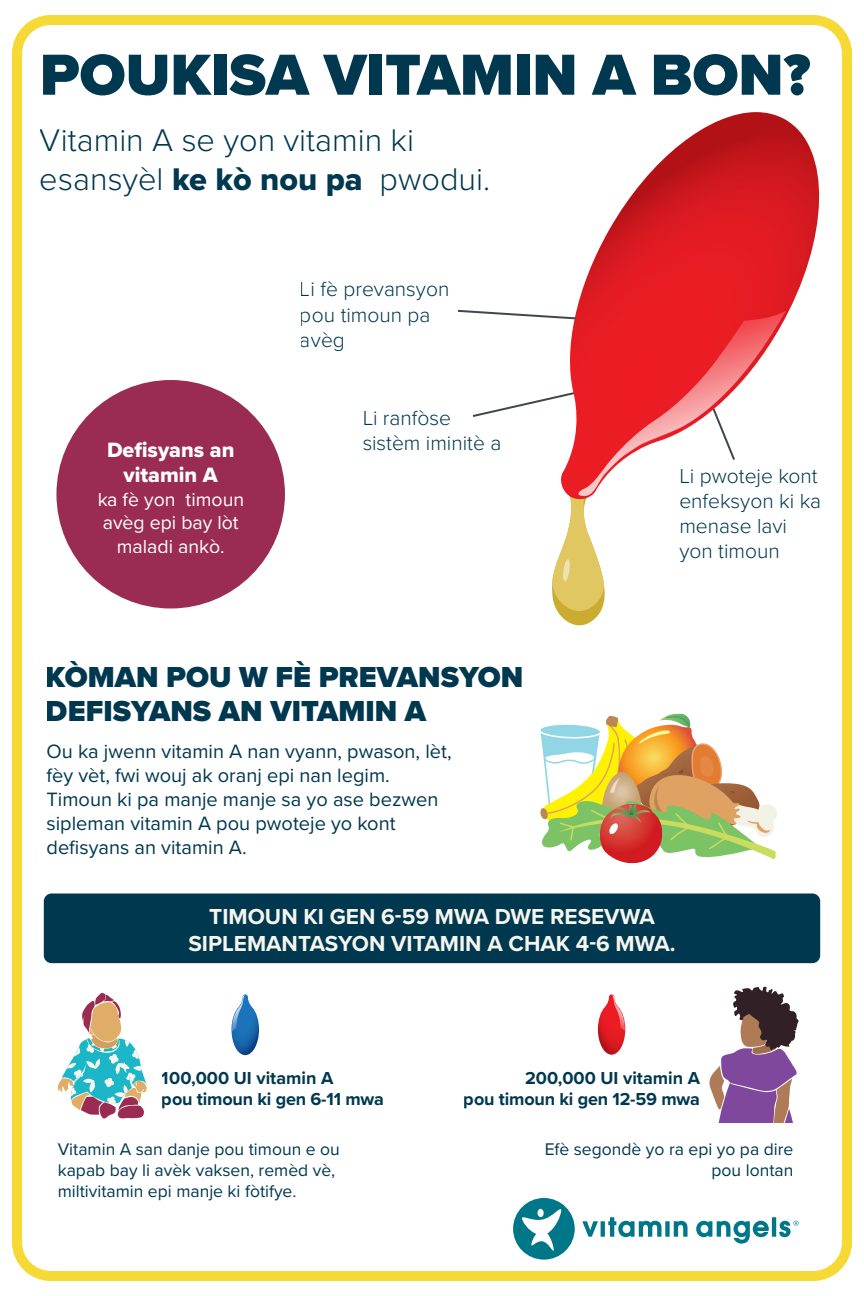
<style>
.page{position:relative;width:864px;height:1296px;background:#fff}
.page>*{position:absolute;margin:0;border:0;box-sizing:border-box;transform-origin:0 0}
.t1{font:900 60px "Proxima Nova";color:#003850}
.t2{font:300 32.5px/39px "Proxima Nova";color:#003850}
.t3{font:900 30px/34.5px "Proxima Nova";color:#003850}
.t4{font:700 22.5px/27px "Proxima Nova";color:#f6f5ee;text-align:center}
.t5{font:21.5px/25.8px "Proxima Nova Extrabld";color:#fff;text-align:center}
.t6{font:300 21px/25.2px "Proxima Nova";color:#003850}
.t7{font:20px/24px "Proxima Nova";color:#003850}
.t8{font:19.5px/23.4px "Proxima Nova";color:#fff;text-align:center}
.t9{font:700 18px/21.6px "Proxima Nova";letter-spacing:-.01em;color:#003850}
.t10{font:17.5px/21px "Proxima Nova";color:#003850}
.s1{font-family:"Proxima Nova Extrabld";font-weight:400}
</style>
<div class="page">
<div style="left:12px;top:15px;width:840px;height:1266px;border:10px solid #f6d935;border-radius:34px"></div>
<svg style="left:577px;top:112px;width:243px;height:205px"></svg>
<svg style="left:457px;top:309px;width:329px;height:317px"></svg>
<img style="left:670px;top:714px;width:15px;height:1px">
<svg style="left:540px;top:715px;width:237px;height:148px"></svg>
<div style="left:56px;top:380px;width:229px;height:229px;background:#9a2c53;border-radius:50%"></div>
<div style="left:44px;top:894px;width:776px;height:69px;background:#003850;border-radius:8px"></div>
<svg style="left:582px;top:1217px;width:106px;height:20px"></svg>
<svg style="left:513px;top:1198px;width:62px;height:62px"></svg>
<svg style="left:696px;top:1217px;width:103px;height:27px"></svg>
<svg style="left:58px;top:993px;width:89px;height:126px"></svg>
<svg style="left:709px;top:987px;width:90px;height:135px"></svg>
<svg style="left:598px;top:994px;width:27px;height:61px"></svg>
<svg style="left:231px;top:994px;width:28px;height:61px"></svg>
<h1 class="t1" style="left:40px;top:30px;width:772px">POUKISA VITAMIN A BON?</h1>
<h2 class="t2" style="left:40px;top:119px;width:452px">Vitamin A se yon vitamin ki esansyèl <span class="s1">ke kò nou pa</span> pwodui.</h2>
<p class="t5" style="left:107px;top:436px;width:129px">Defisyans an vitamin A</p>
<p class="t8" style="left:97px;top:487px;width:148px">ka fè yon timoun avèg epi bay lòt maladi ankò.</p>
<p class="t6" style="left:300px;top:276px;width:151px">Li fè prevansyon pou timoun pa avèg</p>
<p class="t6" style="left:362px;top:404px;width:140px">Li ranfòse sistèm iminitè a</p>
<h3 class="t3" style="left:46px;top:659px;width:479px">KÒMAN POU W FÈ PREVANSYON<br>DEFISYANS AN VITAMIN A</h3>
<p class="t7" style="left:47px;top:739px;width:407px">Ou ka jwenn vitamin A nan vyann, pwason, lèt, fèy vèt, fwi wouj ak oranj epi nan legim.<br>Timoun ki pa manje manje sa yo ase bezwen sipleman vitamin A pou pwoteje yo kont defisyans an vitamin A.</p>
<p class="t6" style="left:679px;top:462px;width:143px">Li pwoteje kont enfeksyon ki ka menase lavi yon timoun</p>
<p class="t4" style="left:188px;top:902px;width:489px">TIMOUN KI GEN 6-59 MWA DWE RESEVWA<br>SIPLEMANTASYON VITAMIN A CHAK 4-6 MWA.</p>
<p class="t9" style="left:162px;top:1066px;width:224px">100,000 UI vitamin A<br>pou timoun ki gen 6-11 mwa</p>
<p class="t9" style="left:464px;top:1066px;width:238px;text-align:right">200,000 UI vitamin A<br>pou timoun ki gen 12-59 mwa</p>
<p class="t10" style="left:58px;top:1138px;width:284px">Vitamin A san danje pou timoun e ou kapab bay li avèk vaksen, remèd vè, miltivitamin epi manje ki fòtifye.</p>
<p class="t10" style="left:545px;top:1138px;width:250px;text-align:right">Efè segondè yo ra epi yo pa dire pou lontan</p>
</div>
